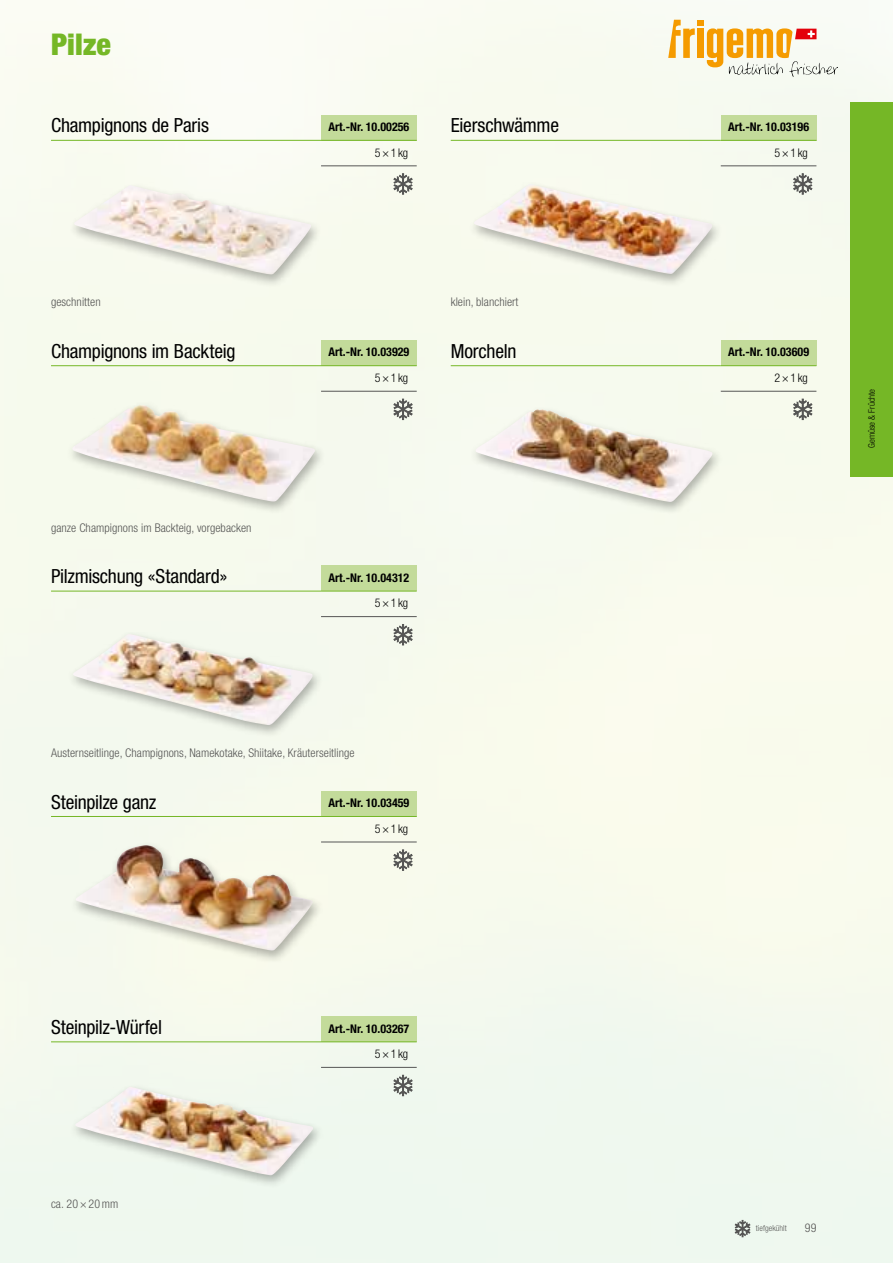
<style>
.page{position:relative;width:893px;height:1263px;background:#f7faee}
.page>*{position:absolute;margin:0;border:0;box-sizing:border-box;transform-origin:0 0}
.t1{font:900 condensed 30px "Helvetica Neue LT Std";letter-spacing:.005em;color:#75b726}
.t2{font:condensed 19.5px "Helvetica Neue LT Std";letter-spacing:-.015em;color:#000}
.t3{font:300 condensed 12px "Helvetica Neue LT Std";letter-spacing:.005em;color:#565655}
.t4{font:700 condensed 12px "Helvetica Neue LT Std";letter-spacing:.005em;color:#000}
.t5{font:300 condensed 12px "Helvetica Neue LT Std";letter-spacing:.06em;color:#000}
.t6{font:300 condensed 9px "Helvetica Neue LT Std";color:#000}
.t7{font:300 condensed 8.25px "Helvetica Neue LT Std";letter-spacing:.005em;color:#565655}
</style>
<div class="page">
<div style="left:850px;top:102px;width:43px;height:374px;background:#75b726"></div>
<div style="left:68px;top:181px;width:254px;height:107px;background:#000;opacity:.3"></div>
<img style="left:73px;top:185px;width:238px;height:90px">
<div style="left:66px;top:400px;width:260px;height:114px;background:#000;opacity:.3"></div>
<img style="left:72px;top:404px;width:244px;height:98px">
<div style="left:70px;top:841px;width:253px;height:123px;background:#000;opacity:.3"></div>
<img style="left:75px;top:845px;width:238px;height:106px">
<div style="left:69px;top:1082px;width:255px;height:106px;background:#000;opacity:.3"></div>
<img style="left:75px;top:1087px;width:238px;height:88px">
<div style="left:468px;top:180px;width:255px;height:107px;background:#000;opacity:.3"></div>
<img style="left:474px;top:184px;width:238px;height:90px">
<div style="left:469px;top:405px;width:254px;height:110px;background:#000;opacity:.3"></div>
<img style="left:475px;top:409px;width:237px;height:93px">
<div style="left:67px;top:629px;width:256px;height:109px;background:#000;opacity:.3"></div>
<img style="left:73px;top:634px;width:240px;height:91px">
<div style="left:321px;top:115px;width:96px;height:25px;background:#c3db9a"></div>
<hr style="left:321px;top:165px;width:96px;height:1px;background:#565655">
<hr style="left:51px;top:140px;width:270px;height:1px;background:#75b726">
<hr style="left:321px;top:140px;width:96px;height:1px;background:#75b726">
<svg style="left:393px;top:173px;width:20px;height:22px"></svg>
<div style="left:321px;top:340px;width:96px;height:26px;background:#c3db9a"></div>
<hr style="left:321px;top:391px;width:96px;height:1px;background:#565655">
<hr style="left:51px;top:365px;width:270px;height:1px;background:#75b726">
<hr style="left:321px;top:365px;width:96px;height:1px;background:#75b726">
<svg style="left:393px;top:399px;width:20px;height:21px"></svg>
<div style="left:321px;top:566px;width:96px;height:25px;background:#c3db9a"></div>
<hr style="left:321px;top:616px;width:96px;height:1px;background:#565655">
<hr style="left:51px;top:591px;width:270px;height:1px;background:#75b726">
<hr style="left:321px;top:591px;width:96px;height:1px;background:#75b726">
<svg style="left:393px;top:624px;width:20px;height:21px"></svg>
<div style="left:321px;top:791px;width:96px;height:25px;background:#c3db9a"></div>
<hr style="left:321px;top:842px;width:96px;height:1px;background:#565655">
<hr style="left:51px;top:816px;width:270px;height:1px;background:#75b726">
<hr style="left:321px;top:816px;width:96px;height:1px;background:#75b726">
<svg style="left:393px;top:849px;width:20px;height:22px"></svg>
<div style="left:321px;top:1016px;width:96px;height:26px;background:#c3db9a"></div>
<hr style="left:321px;top:1067px;width:96px;height:1px;background:#565655">
<hr style="left:51px;top:1041px;width:270px;height:1px;background:#75b726">
<hr style="left:321px;top:1041px;width:96px;height:1px;background:#75b726">
<svg style="left:393px;top:1075px;width:20px;height:21px"></svg>
<div style="left:721px;top:115px;width:95px;height:25px;background:#c3db9a"></div>
<hr style="left:721px;top:165px;width:95px;height:1px;background:#565655">
<hr style="left:451px;top:140px;width:270px;height:1px;background:#75b726">
<hr style="left:721px;top:140px;width:95px;height:1px;background:#75b726">
<svg style="left:793px;top:173px;width:19px;height:22px"></svg>
<div style="left:721px;top:340px;width:95px;height:26px;background:#c3db9a"></div>
<hr style="left:721px;top:391px;width:95px;height:1px;background:#565655">
<hr style="left:451px;top:365px;width:270px;height:1px;background:#75b726">
<hr style="left:721px;top:365px;width:95px;height:1px;background:#75b726">
<svg style="left:793px;top:399px;width:19px;height:21px"></svg>
<svg style="left:735px;top:1220px;width:15px;height:17px"></svg>
<svg style="left:668px;top:20px;width:170px;height:57px"></svg>
<h1 class="t1" style="left:51px;top:26px;width:61px">Pilze</h1>
<h2 class="t2" style="left:51px;top:114px;width:159px">Champignons de Paris</h2>
<p class="t4" style="left:328px;top:119px;width:83px">Art.-Nr. 10.00256</p>
<p class="t5" style="left:375px;top:145px;width:35px">5×1kg</p>
<h2 class="t2" style="left:451px;top:114px;width:110px">Eierschwämme</h2>
<p class="t4" style="left:728px;top:119px;width:83px">Art.-Nr. 10.03196</p>
<p class="t5" style="left:774px;top:145px;width:35px">5×1kg</p>
<p class="t3" style="left:51px;top:295px;width:51px">geschnitten</p>
<h2 class="t2" style="left:51px;top:340px;width:186px">Champignons im Backteig</h2>
<p class="t4" style="left:328px;top:345px;width:83px">Art.-Nr. 10.03929</p>
<p class="t5" style="left:375px;top:371px;width:35px">5×1kg</p>
<p class="t3" style="left:451px;top:295px;width:69px">klein, blanchiert</p>
<h2 class="t2" style="left:451px;top:340px;width:67px">Morcheln</h2>
<p class="t4" style="left:728px;top:345px;width:83px">Art.-Nr. 10.03609</p>
<p class="t5" style="left:774px;top:371px;width:35px">2×1kg</p>
<p class="t3" style="left:51px;top:520px;width:202px">ganze Champignons im Backteig, vorgebacken</p>
<h2 class="t2" style="left:51px;top:565px;width:178px">Pilzmischung «Standard»</h2>
<p class="t4" style="left:328px;top:570px;width:83px">Art.-Nr. 10.04312</p>
<p class="t5" style="left:375px;top:596px;width:35px">5×1kg</p>
<p class="t3" style="left:51px;top:746px;width:305px">Austernseitlinge, Champignons, Namekotake, Shiitake, Kräuterseitlinge</p>
<h2 class="t2" style="left:51px;top:790px;width:107px">Steinpilze ganz</h2>
<p class="t4" style="left:328px;top:796px;width:83px">Art.-Nr. 10.03459</p>
<p class="t5" style="left:375px;top:821px;width:35px">5×1kg</p>
<p class="t6" style="left:867px;top:448px;width:61px;rotate:-90deg">Gemüse &amp; Früchte</p>
<h2 class="t2" style="left:51px;top:1016px;width:112px">Steinpilz-Würfel</h2>
<p class="t4" style="left:328px;top:1021px;width:83px">Art.-Nr. 10.03267</p>
<p class="t5" style="left:375px;top:1047px;width:35px">5×1kg</p>
<p class="t3" style="left:51px;top:1196px;width:69px">ca. 20×20mm</p>
<p class="t7" style="left:756px;top:1223px;width:32px">tiefgekühlt</p>
<p class="t3" style="left:805px;top:1221px;width:13px">99</p>
</div>
